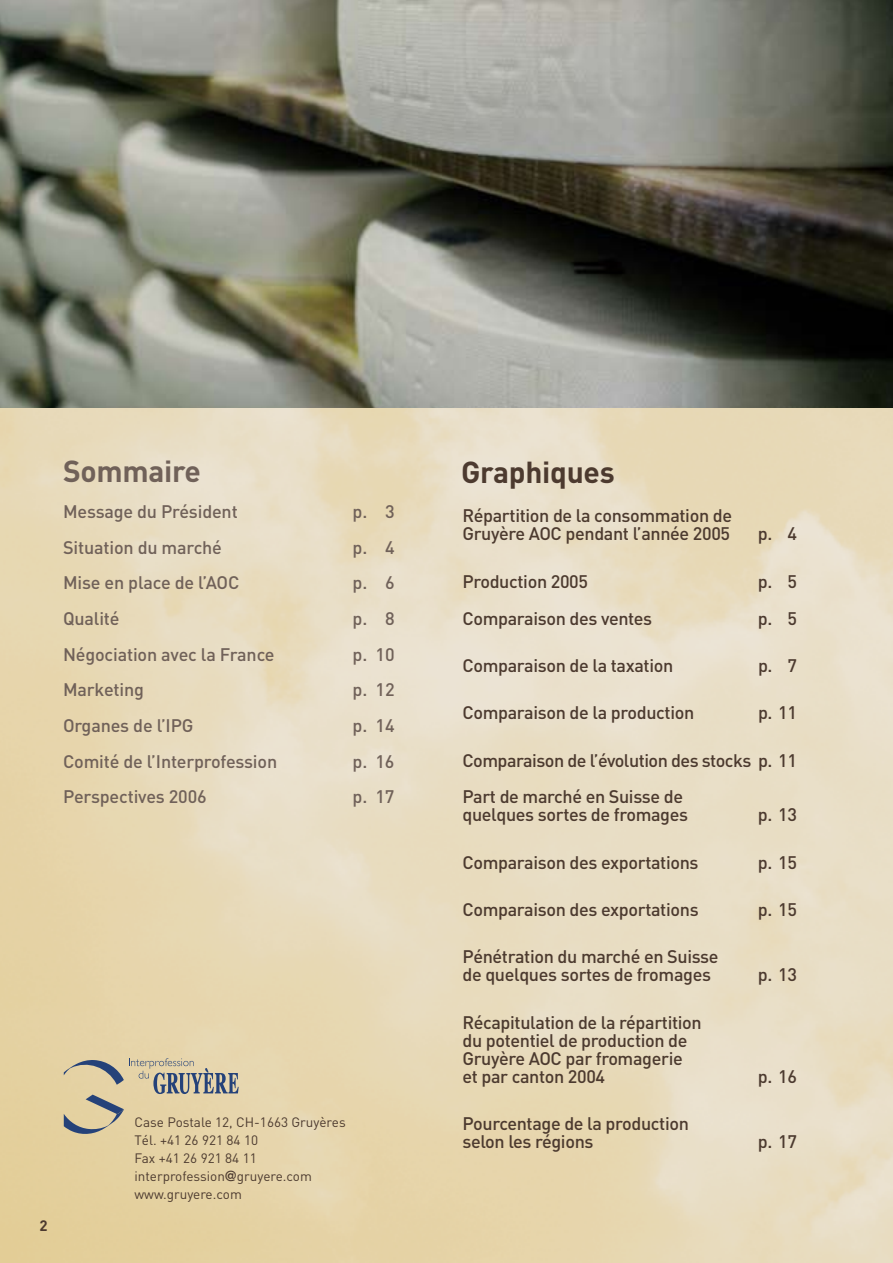
<style>
.page{position:relative;width:893px;height:1263px;background:#fff}
.page>*{position:absolute;margin:0;border:0;box-sizing:border-box;transform-origin:0 0}
.t1{font:700 30px "DIN";letter-spacing:-.01em;color:#4c3a2f}
.t2{font:700 30px "DIN";letter-spacing:-.01em;color:#706159}
.t3{font:500 18px/18px "DIN";letter-spacing:-.02em;color:#4c3a2f}
.t4{font:500 18px "DIN";letter-spacing:-.01em;color:#706159}
.t5{font:13.5px/18px "DIN";color:#4c3a2f}
.s1{font-family:"Futura";font-weight:500}
</style>
<div class="page">
<img style="left:0;top:407px;width:893px;height:856px">
<svg style="left:64px;top:1058px;width:175px;height:78px;background:#cbbfa0"></svg>
<img style="left:0;top:0;width:893px;height:407px">
<h1 class="t2" style="left:63px;top:452px;width:139px">Sommaire</h1>
<p class="t4" style="left:63px;top:500px;width:176px">Message du Président</p>
<p class="t4" style="left:353px;top:500px;width:43px">p. 3</p>
<p class="t4" style="left:63px;top:535px;width:160px">Situation du marché</p>
<p class="t4" style="left:353px;top:535px;width:43px">p. 4</p>
<p class="t4" style="left:63px;top:571px;width:178px">Mise en place de l’AOC</p>
<p class="t4" style="left:353px;top:571px;width:43px">p. 6</p>
<p class="t4" style="left:63px;top:607px;width:58px">Qualité</p>
<p class="t4" style="left:353px;top:607px;width:43px">p. 8</p>
<p class="t4" style="left:63px;top:642px;width:213px">Négociation avec la France</p>
<p class="t4" style="left:353px;top:642px;width:43px">p. 10</p>
<p class="t4" style="left:63px;top:678px;width:82px">Marketing</p>
<p class="t4" style="left:353px;top:678px;width:43px">p. 12</p>
<p class="t4" style="left:63px;top:714px;width:132px">Organes de l’IPG</p>
<p class="t4" style="left:353px;top:714px;width:43px">p. 14</p>
<p class="t4" style="left:63px;top:749px;width:216px">Comité de l’Interprofession</p>
<p class="t4" style="left:353px;top:749px;width:43px">p. 16</p>
<p class="t4" style="left:63px;top:785px;width:145px">Perspectives 2006</p>
<p class="t4" style="left:353px;top:785px;width:43px">p. 17</p>
<p class="t5" style="left:135px;top:1113px;width:213px">Case Postale 12, CH-1663 Gruyères<br>Tél. +41 26 921 84 10<br>Fax +41 26 921 84 11 interprofession<span class="s1">@</span>gruyere.com www.gruyere.com</p>
<h1 class="t1" style="left:461px;top:453px;width:155px">Graphiques</h1>
<p class="t3" style="left:462px;top:506px;width:271px">Répartition de la consommation de<br>Gruyère AOC pendant l’année 2005</p>
<p class="t3" style="left:758px;top:524px;width:41px">p. 4</p>
<p class="t3" style="left:462px;top:572px;width:127px">Production 2005</p>
<p class="t3" style="left:758px;top:572px;width:41px">p. 5</p>
<p class="t3" style="left:462px;top:608px;width:191px">Comparaison des ventes</p>
<p class="t3" style="left:758px;top:608px;width:41px">p. 5</p>
<p class="t3" style="left:462px;top:656px;width:212px">Comparaison de la taxation</p>
<p class="t3" style="left:758px;top:656px;width:41px">p. 7</p>
<p class="t3" style="left:462px;top:703px;width:233px">Comparaison de la production</p>
<p class="t3" style="left:758px;top:703px;width:41px">p. 11</p>
<p class="t3" style="left:462px;top:741px;width:336px;line-height:36.9px">Comparaison de l’évolution des stocks p. 11<br>Part de marché en Suisse de</p>
<p class="t3" style="left:462px;top:805px;width:227px">quelques sortes de fromages</p>
<p class="t3" style="left:758px;top:805px;width:41px">p. 13</p>
<p class="t3" style="left:462px;top:853px;width:238px">Comparaison des exportations</p>
<p class="t3" style="left:758px;top:853px;width:41px">p. 15</p>
<p class="t3" style="left:462px;top:900px;width:238px">Comparaison des exportations</p>
<p class="t3" style="left:758px;top:900px;width:41px">p. 15</p>
<p class="t3" style="left:462px;top:947px;width:258px">Pénétration du marché en Suisse de quelques sortes de fromages</p>
<p class="t3" style="left:758px;top:965px;width:41px">p. 13</p>
<p class="t3" style="left:462px;top:1013px;width:241px">Récapitulation de la répartition du potentiel de production de<br>Gruyère AOC par fromagerie et par canton 2004</p>
<p class="t3" style="left:462px;top:1114px;width:228px">Pourcentage de la production selon les régions</p>
<p class="t3" style="left:758px;top:1067px;width:41px">p. 16</p>
<p class="t3" style="left:758px;top:1132px;width:41px">p. 17</p>
</div>
